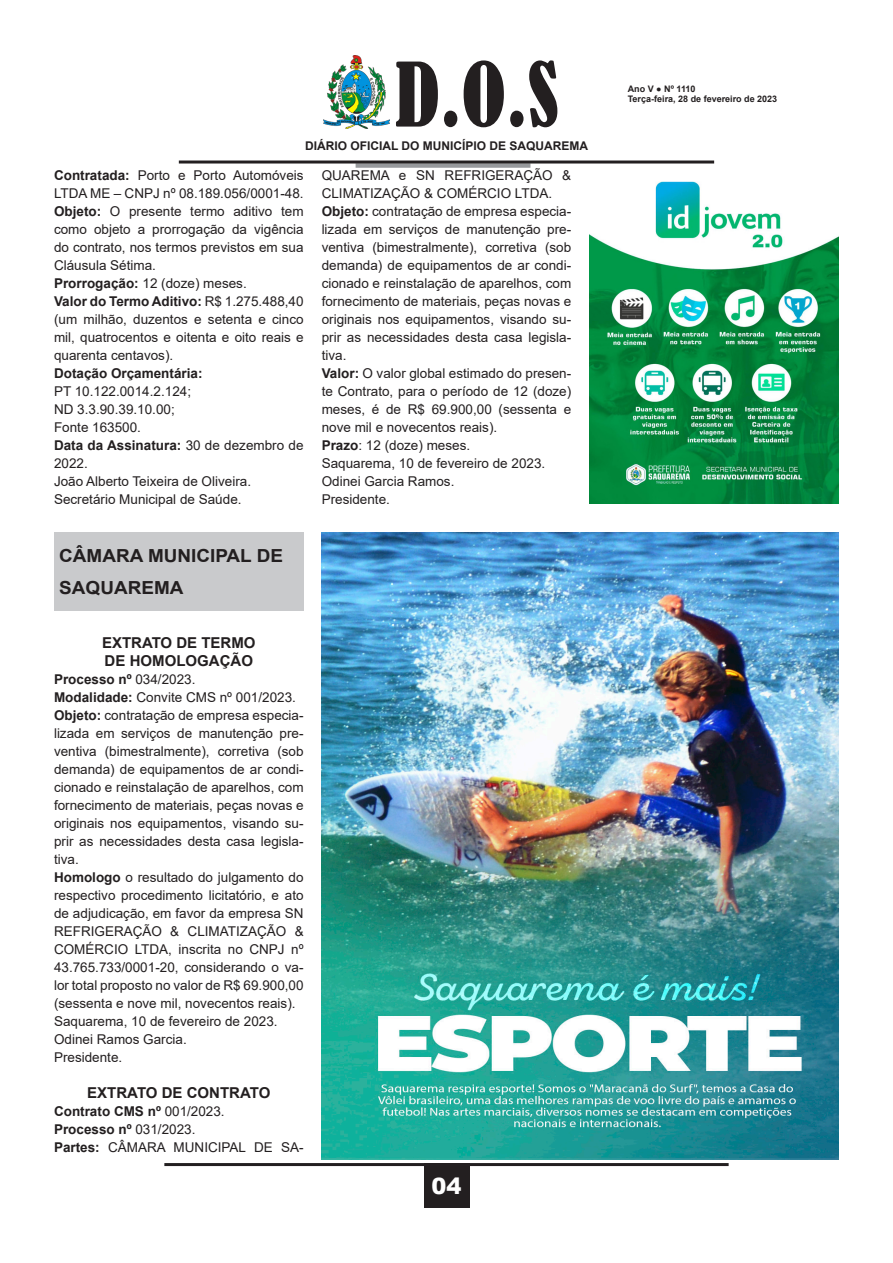
<style>
.page{position:relative;width:893px;height:1263px;background:#fff}
.page>*{position:absolute;margin:0;border:0;box-sizing:border-box;transform-origin:0 0}
.t1{font:condensed 82.5px "Bernard";color:#231f20}
.t2{font:900 22.5px "Arial";color:#fff}
.t3{font:700 18px "Arial";color:#231f20;scale:1.05 1}
.t4{font:700 15px "Arial";color:#231f20}
.t5{font:13.5px/18px "Arial";color:#231f20;text-align:justify}
.t6{font:700 13.5px "Arial";color:#231f20}
.t7{font:700 12px "Arial";color:#231f20}
.t8{font:700 9px/10.8px "Arial";color:#231f20}
.s1{font-weight:700}
.s2{font-weight:400}
</style>
<div class="page">
<hr style="left:164px;top:1163px;width:565px;height:3px;background:#231f20">
<div style="left:424px;top:1163px;width:45px;height:45px;background:#231f20"></div>
<img style="left:324px;top:55px;width:65px;height:73px">
<div style="left:356px;top:163px;width:174px;height:5px;background:#97999c"></div>
<hr style="left:179px;top:161px;width:535px;height:3px;background:#231f20">
<div style="left:54px;top:532px;width:250px;height:79px;background:#c9cacc"></div>
<img style="left:322px;top:532px;width:517px;height:628px">
<img style="left:589px;top:181px;width:250px;height:323px">
<h1 class="t1" style="left:395px;top:47px;width:165px">D.O.S</h1>
<p class="t7" style="left:305px;top:137px;width:285px">DIÁRIO OFICIAL DO MUNICÍPIO DE SAQUAREMA</p>
<p class="t5" style="left:54px;top:166px;width:251px"><span class="s1">Contratada:</span> Porto e Porto Automóveis<br>LTDA ME – CNPJ nº 08.189.056/0001-48.</p>
<p class="t5" style="left:54px;top:202px;width:251px"><span class="s1">Objeto:</span> O presente termo aditivo tem como objeto a prorrogação da vigência do contrato, nos termos previstos em sua Cláusula Sétima.</p>
<p class="t5" style="left:54px;top:274px;width:194px"><span class="s1">Prorrogação:</span> 12 (doze) meses.</p>
<p class="t5" style="left:54px;top:292px;width:251px"><span class="s1">Valor do Termo Aditivo:</span> R$ 1.275.488,40 (um milhão, duzentos e setenta e cinco mil, quatrocentos e oitenta e oito reais e quarenta centavos).</p>
<p class="t6" style="left:54px;top:364px;width:150px">Dotação Orçamentária:</p>
<p class="t5" style="left:54px;top:382px;width:139px">PT 10.122.0014.2.124;</p>
<p class="t5" style="left:54px;top:400px;width:122px">ND 3.3.90.39.10.00;</p>
<p class="t5" style="left:54px;top:418px;width:89px">Fonte 163500.</p>
<p class="t5" style="left:54px;top:436px;width:251px"><span class="s1">Data da Assinatura:</span> 30 de dezembro de<br>2022.</p>
<p class="t5" style="left:54px;top:472px;width:199px">João Alberto Teixeira de Oliveira.</p>
<p class="t5" style="left:54px;top:490px;width:189px">Secretário Municipal de Saúde.</p>
<p class="t3" style="left:59px;top:543px;width:215px">CÂMARA MUNICIPAL DE</p>
<p class="t3" style="left:59px;top:575px;width:120px">SAQUAREMA</p>
<p class="t4" style="left:102px;top:632px;width:155px">EXTRATO DE TERMO</p>
<p class="t4" style="left:105px;top:650px;width:150px">DE HOMOLOGAÇÃO</p>
<p class="t6" style="left:54px;top:670px;width:143px">Processo nº <span class="s2">034/2023.</span></p>
<p class="t5" style="left:54px;top:688px;width:244px"><span class="s1">Modalidade:</span> Convite CMS nº 001/2023.</p>
<p class="t5" style="left:54px;top:706px;width:251px"><span class="s1">Objeto:</span> contratação de empresa especia&shy;lizada em serviços de manutenção pre&shy;ventiva (bimestralmente), corretiva (sob demanda) de equipamentos de ar condi&shy;cionado e reinstalação de aparelhos, com fornecimento de materiais, peças novas e originais nos equipamentos, visando su&shy;prir as necessidades desta casa legisla&shy;tiva.</p>
<p class="t5" style="left:54px;top:868px;width:251px"><span class="s1">Homologo</span> o resultado do julgamento do respectivo procedimento licitatório, e ato de adjudicação, em favor da empresa SN REFRIGERAÇÃO &amp; CLIMATIZAÇÃO &amp; COMÉRCIO LTDA, inscrita no CNPJ nº 43.765.733/0001-20, considerando o va&shy;lor total proposto no valor de R$ 69.900,00 (sessenta e nove mil, novecentos reais).</p>
<p class="t5" style="left:54px;top:1012px;width:225px">Saquarema, 10 de fevereiro de 2023.</p>
<p class="t5" style="left:54px;top:1030px;width:134px">Odinei Ramos Garcia.</p>
<p class="t5" style="left:54px;top:1048px;width:70px">Presidente.</p>
<p class="t4" style="left:87px;top:1082px;width:185px">EXTRATO DE CONTRATO</p>
<p class="t6" style="left:54px;top:1102px;width:172px">Contrato CMS nº <span class="s2">001/2023.</span></p>
<p class="t6" style="left:54px;top:1120px;width:143px">Processo nº <span class="s2">031/2023.</span></p>
<p class="t5" style="left:54px;top:1138px;width:251px"><span class="s1">Partes:</span> CÂMARA MUNICIPAL DE SA-</p>
<p class="t5" style="left:322px;top:166px;width:251px">QUAREMA e SN REFRIGERAÇÃO &amp;<br>CLIMATIZAÇÃO &amp; COMÉRCIO LTDA.</p>
<p class="t5" style="left:322px;top:202px;width:251px"><span class="s1">Objeto:</span> contratação de empresa especia&shy;lizada em serviços de manutenção pre&shy;ventiva (bimestralmente), corretiva (sob demanda) de equipamentos de ar condi&shy;cionado e reinstalação de aparelhos, com fornecimento de materiais, peças novas e originais nos equipamentos, visando su&shy;prir as necessidades desta casa legisla&shy;tiva.</p>
<p class="t5" style="left:322px;top:364px;width:251px"><span class="s1">Valor:</span> O valor global estimado do presen&shy;te Contrato, para o período de 12 (doze) meses, é de R$ 69.900,00 (sessenta e nove mil e novecentos reais).</p>
<p class="t5" style="left:322px;top:436px;width:150px"><span class="s1">Prazo</span>: 12 (doze) meses.</p>
<p class="t5" style="left:322px;top:454px;width:225px">Saquarema, 10 de fevereiro de 2023.</p>
<p class="t5" style="left:322px;top:472px;width:134px">Odinei Garcia Ramos.</p>
<p class="t5" style="left:322px;top:490px;width:70px">Presidente.</p>
<h2 class="t2" style="left:431px;top:1170px;width:32px">04</h2>
<p class="t8" style="left:628px;top:83px;width:151px">Ano V ● Nº 1110<br>Terça-feira, 28 de fevereiro de 2023</p>
</div>
